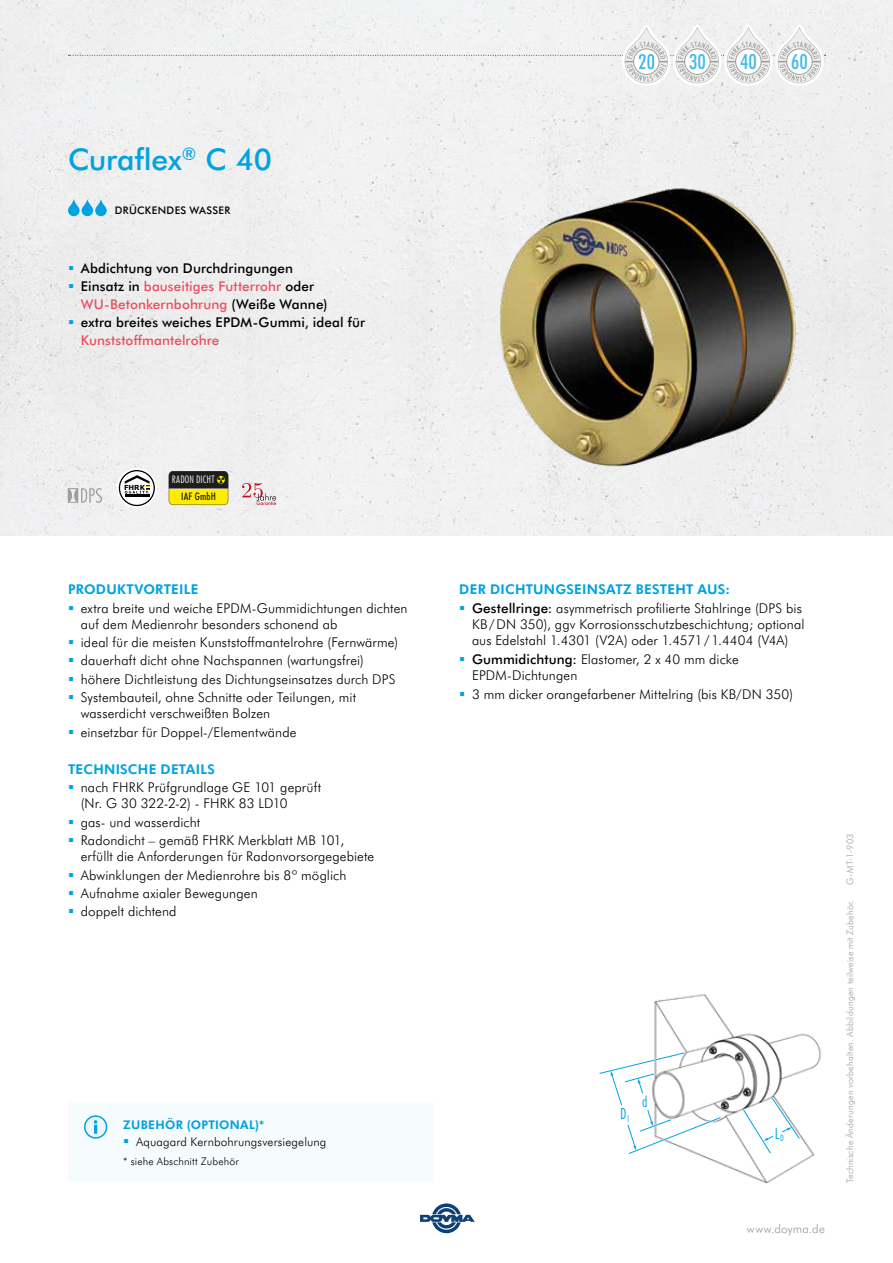
<style>
.page{position:relative;width:893px;height:1263px;background:#fff}
.page>*{position:absolute;margin:0;border:0;box-sizing:border-box;transform-origin:0 0}
.t1{font:500 30px "Futura BT";letter-spacing:-.005em;color:#00a2e2}
.t2{font:500 condensed 20.85px "Futura BT";color:#40bae9}
.t3{font:300 condensed 15.3px "Futura BT";color:#00a3e2}
.t4{font:300 13.5px/18.3px "Futura BT";letter-spacing:.01em;color:#000}
.t5{font:500 13.5px/18px "Futura BT";letter-spacing:.01em;color:#000}
.t6{font:700 13.5px "Futura BT";letter-spacing:.02em;color:#00a2e2}
.t7{font:500 13.5px "Futura BT";letter-spacing:.01em;color:#ea4f5f}
.t8{font:300 12px "Futura BT";letter-spacing:.015em;color:#000}
.t9{font:700 12px "Futura BT";letter-spacing:.025em;color:#00a2e2}
.t10{font:300 12px "Futura BT";letter-spacing:.015em;color:#9c9c9d}
.t11{font:300 10.5px "Futura BT";letter-spacing:.015em;color:#000}
.t12{font:500 10.5px "Futura BT";letter-spacing:.03em;color:#000}
.t13{font:300 condensed 10.5px "Futura BT";letter-spacing:.015em;color:#fff}
.t14{font:500 condensed 10.5px "Futura BT";letter-spacing:.02em;color:#1d1d1c}
.t15{font:300 9px "Futura BT";letter-spacing:.02em;color:#9c9c9d}
.t16{font:700 6.9px "Verdana";color:#000}
.s1{color:#ea4f5f}
.s2{font-weight:700;color:#00a2e2}
.s3{font-weight:500}
</style>
<div class="page">
<div style="left:0;top:0;width:893px;height:535px;background:#efefef"></div>
<svg style="left:420px;top:1203px;width:55px;height:30px"></svg>
<svg style="left:68px;top:199px;width:39px;height:17px"></svg>
<svg style="left:68px;top:488px;width:34px;height:15px"></svg>
<img style="left:459px;top:146px;width:366px;height:357px">
<svg style="left:68px;top:25px;width:758px;height:61px"></svg>
<img style="left:654px;top:994px;width:168px;height:189px">
<svg style="left:599px;top:1051px;width:124px;height:105px"></svg>
<div style="left:619px;top:1105px;width:16px;height:19px;background:#fff"></div>
<svg style="left:741px;top:1096px;width:61px;height:59px"></svg>
<div style="left:68px;top:1102px;width:366px;height:80px;background:#f6fbfe"></div>
<svg style="left:81px;top:1112px;width:30px;height:30px"></svg>
<div style="left:85px;top:1116px;width:22px;height:22px;background:#edf6fd;border-radius:50%"></div>
<div style="left:84px;top:1115px;width:23px;height:23px;border:2px solid #00a2e2;border-radius:50%"></div>
<svg style="left:94px;top:1120px;width:3px;height:14px"></svg>
<svg style="left:242px;top:483px;width:34px;height:22px"></svg>
<svg style="left:169px;top:471px;width:59px;height:34px;background:#8b8314"></svg>
<div style="left:117px;top:468px;width:40px;height:40px;background:#fff;border-radius:50%"></div>
<svg style="left:119px;top:470px;width:36px;height:36px"></svg>
<svg style="left:69px;top:266px;width:4px;height:4px"></svg>
<svg style="left:69px;top:284px;width:4px;height:4px"></svg>
<svg style="left:69px;top:320px;width:4px;height:4px"></svg>
<h1 class="t1" style="left:68px;top:138px;width:205px">Curaflex<sup>®</sup> C 40</h1>
<p class="t12" style="left:115px;top:203px;width:117px">DRÜCKENDES WASSER</p>
<p class="t5" style="left:81px;top:259px;width:286px">Abdichtung von Durchdringungen<br>Einsatz in <span class="s1">bauseitiges Futterrohr</span> oder <span class="s1">WU-Betonkernbohrung</span> (Weiße Wanne)<br>extra breites weiches EPDM-Gummi, ideal für</p>
<p class="t7" style="left:81px;top:331px;width:140px">Kunststoffmantelrohre</p>
<p class="t16" style="left:124px;top:482px;width:23px">FHRK</p>
<p class="t13" style="left:172px;top:473px;width:44px">RADON DICHT</p>
<p class="t14" style="left:181px;top:489px;width:36px">IAF GmbH</p>
<p class="t6" style="left:68px;top:580px;width:132px">PRODUKTVORTEILE</p>
<p class="t4" style="left:81px;top:599px;width:328px;line-height:16.2px">extra breite und weiche EPDM-Gummidichtungen dichten auf dem Medienrohr besonders schonend ab</p>
<p class="t4" style="left:81px;top:633px;width:319px">ideal für die meisten Kunststoffmantelrohre (Fernwärme) dauerhaft dicht ohne Nachspannen (wartungsfrei) höhere Dichtleistung des Dichtungseinsatzes durch DPS Systembauteil, ohne Schnitte oder Teilungen, mit</p>
<p class="t4" style="left:81px;top:704px;width:217px">wasserdicht verschweißten Bolzen einsetzbar für Doppel-/Elementwände</p>
<p class="t6" style="left:68px;top:760px;width:149px">TECHNISCHE DETAILS</p>
<p class="t4" style="left:81px;top:779px;width:242px;line-height:16.2px">nach FHRK Prüfgrundlage GE 101 geprüft (Nr. G 30 322-2-2) - FHRK 83 LD10</p>
<p class="t4" style="left:81px;top:812px;width:265px">gas- und wasserdicht<br>Radondicht – gemäß FHRK Merkblatt MB 101,</p>
<p class="t4" style="left:81px;top:847px;width:295px">erfüllt die Anforderungen für Radonvorsorgegebiete Abwinklungen der Medienrohre bis 8º möglich Aufnahme axialer Bewegungen<br>doppelt dichtend</p>
<p class="t9" style="left:123px;top:1116px;width:143px">ZUBEHÖR (OPTIONAL)*</p>
<p class="t8" style="left:136px;top:1133px;width:192px">Aquagard Kernbohrungsversiegelung</p>
<p class="t11" style="left:123px;top:1154px;width:117px">* siehe Abschnitt Zubehör</p>
<h2 class="t2" style="left:689px;top:47px;width:18px">30</h2>
<h2 class="t2" style="left:740px;top:47px;width:18px">40</h2>
<h2 class="t2" style="left:791px;top:47px;width:18px">60</h2>
<p class="t4" style="left:472px;top:580px;width:331px;text-indent:-13px"><span class="s2">DER DICHTUNGSEINSATZ BESTEHT AUS:<br></span><span class="s3">Gestellringe:</span> asymmetrisch profilierte Stahlringe (DPS bis</p>
<p class="t4" style="left:472px;top:616px;width:334px;line-height:16.2px">KB/DN 350), ggv Korrosionsschutzbeschichtung; optional aus Edelstahl 1.4301 (V2A) oder 1.4571/1.4404 (V4A)</p>
<p class="t4" style="left:472px;top:651px;width:268px;line-height:16.2px"><span class="s3">Gummidichtung:</span> Elastomer, 2 x 40 mm dicke<br>EPDM-Dichtungen</p>
<p class="t4" style="left:472px;top:684px;width:323px">3 mm dicker orangefarbener Mittelring (bis KB/DN 350)</p>
<p class="t3" style="left:620px;top:1104px;width:11px">D<sub>1</sub></p>
<p class="t3" style="left:642px;top:1092px;width:7px">d</p>
<p class="t3" style="left:775px;top:1124px;width:11px">L<sub>D</sub></p>
<p class="t10" style="left:747px;top:1221px;width:79px">www.doyma.de</p>
<p class="t15" style="left:844px;top:884px;width:52px;rotate:-90deg">G-MT-1-903</p>
<p class="t15" style="left:844px;top:1183px;width:285px;rotate:-90deg">Technische Änderungen vorbehalten. Abbildungen teilweise mit Zubehör.</p>
</div>
